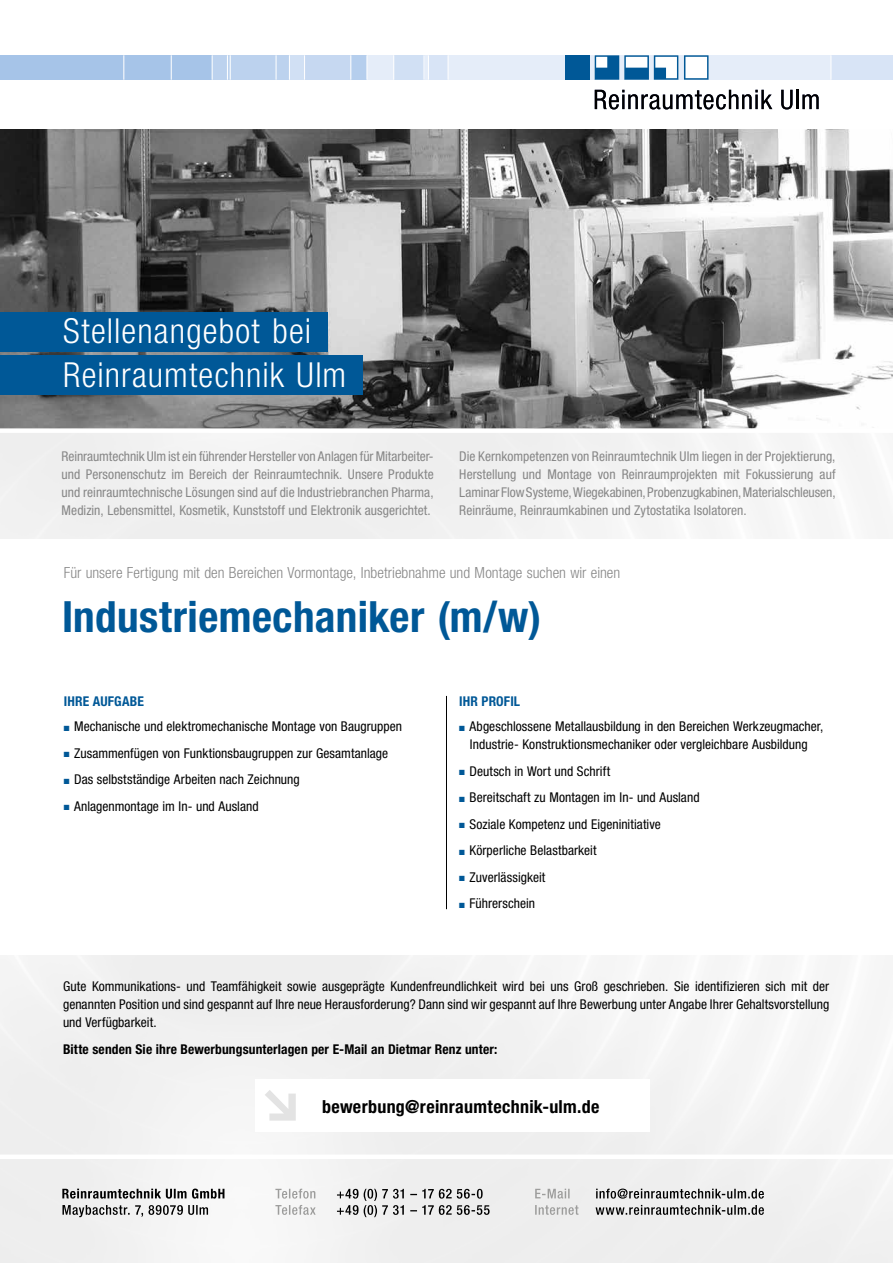
<style>
.page{position:relative;width:893px;height:1263px;background:#fff}
.page>*{position:absolute;margin:0;border:0;box-sizing:border-box;transform-origin:0 0}
.t1{font:700 condensed 43.2px "Helvetica Neue LT Std";letter-spacing:.01em;color:#005897}
.t2{font:300 condensed 34.5px/44.1px "Helvetica Neue LT Std";letter-spacing:.035em;color:#fff}
.t3{font:700 condensed 18px "Helvetica Neue LT Std";letter-spacing:.02em;color:#000}
.t4{font:300 condensed 15.3px "Helvetica Neue LT Std";color:#878787}
.t5{font:condensed 13.5px/18px "Helvetica Neue LT Std";letter-spacing:.005em;color:#000;text-align:center}
.t6{font:condensed 13.5px/18px "Helvetica Neue LT Std";letter-spacing:.005em;color:#878787;text-align:justify}
.t7{font:700 condensed 13.5px "Helvetica Neue LT Std";letter-spacing:.01em;color:#000}
.t8{font:700 condensed 13.5px "Helvetica Neue LT Std";letter-spacing:.01em;color:#005897}
.s1{color:#005897}
</style>
<div class="page">
<img style="left:0;top:130px;width:893px;height:408px">
<div style="left:0;top:956px;width:893px;height:307px;background:#f1f1f1"></div>
<svg style="left:62px;top:1205px;width:146px;height:12px"></svg>
<svg style="left:62px;top:1188px;width:162px;height:10px"></svg>
<svg style="left:275px;top:1205px;width:41px;height:10px"></svg>
<svg style="left:337px;top:1189px;width:153px;height:28px"></svg>
<svg style="left:275px;top:1189px;width:40px;height:9px"></svg>
<svg style="left:596px;top:1205px;width:168px;height:10px;background:#9e9e9e"></svg>
<svg style="left:535px;top:1205px;width:43px;height:10px"></svg>
<svg style="left:596px;top:1188px;width:168px;height:10px"></svg>
<svg style="left:535px;top:1189px;width:35px;height:9px"></svg>
<div style="left:0;top:1154px;width:893px;height:5px;background:#fff"></div>
<div style="left:0;top:313px;width:328px;height:39px;background:#005897"></div>
<div style="left:0;top:356px;width:363px;height:39px;background:#005897"></div>
<div style="left:0;top:55px;width:293px;height:25px;background:#a6c4e8"></div>
<div style="left:212px;top:55px;width:81px;height:25px;background:#bcd2ee"></div>
<div style="left:289px;top:55px;width:16px;height:25px;background:#d1e0f4"></div>
<div style="left:304px;top:55px;width:48px;height:25px;background:#c6d8f1"></div>
<div style="left:351px;top:55px;width:47px;height:25px;background:#b5ceed"></div>
<div style="left:367px;top:55px;width:517px;height:25px;background:#e5edf9"></div>
<div style="left:394px;top:55px;width:30px;height:25px;background:#d1e0f4"></div>
<div style="left:429px;top:55px;width:19px;height:25px;background:#d8e4f6"></div>
<div style="left:831px;top:55px;width:62px;height:25px;background:#d8e4f6"></div>
<svg style="left:123px;top:55px;width:1px;height:25px"></svg>
<svg style="left:171px;top:55px;width:1px;height:25px"></svg>
<svg style="left:212px;top:55px;width:1px;height:25px"></svg>
<svg style="left:227px;top:55px;width:4px;height:25px"></svg>
<svg style="left:276px;top:55px;width:1px;height:25px"></svg>
<svg style="left:350px;top:55px;width:1px;height:25px"></svg>
<svg style="left:289px;top:55px;width:1px;height:25px"></svg>
<svg style="left:304px;top:55px;width:1px;height:25px"></svg>
<svg style="left:366px;top:55px;width:1px;height:25px"></svg>
<svg style="left:393px;top:55px;width:1px;height:25px"></svg>
<svg style="left:830px;top:56px;width:1px;height:23px"></svg>
<svg style="left:428px;top:55px;width:1px;height:25px"></svg>
<svg style="left:448px;top:55px;width:1px;height:25px"></svg>
<svg style="left:595px;top:90px;width:177px;height:19px"></svg>
<svg style="left:781px;top:90px;width:38px;height:19px"></svg>
<div style="left:654px;top:56px;width:25px;height:23px;background:#89b1ce"></div>
<svg style="left:684px;top:55px;width:25px;height:25px"></svg>
<svg style="left:595px;top:55px;width:83px;height:25px;background:#77a5c8"></svg>
<div style="left:565px;top:55px;width:24px;height:25px;background:#005897"></div>
<div style="left:0;top:428px;width:893px;height:5px;background:#fff"></div>
<div style="left:255px;top:1079px;width:394px;height:52px;background:#fff"></div>
<svg style="left:265px;top:1090px;width:31px;height:30px"></svg>
<hr style="left:446px;top:696px;width:1px;height:213px;background:#000">
<h2 class="t2" style="left:63px;top:309px;width:285px">Stellenangebot bei<br>Reinraumtechnik Ulm</h2>
<p class="t6" style="left:62px;top:447px;width:374px">Reinraumtechnik Ulm ist ein führender Hersteller von Anlagen für Mitarbeiter&shy;und Personenschutz im Bereich der Reinraumtechnik. Unsere Produkte und reinraumtechnische Lösungen sind auf die Industriebranchen Pharma, Medizin, Lebensmittel, Kosmetik, Kunststoff und Elektronik ausgerichtet.</p>
<p class="t6" style="left:459px;top:447px;width:378px">Die Kernkompetenzen von Reinraumtechnik Ulm liegen in der Projektierung, Herstellung und Montage von Reinraumprojekten mit Fokussierung auf Laminar Flow Systeme, Wiegekabinen, Probenzugkabinen, Materialschleusen, Reinräume, Reinraumkabinen und Zytostatika Isolatoren.</p>
<p class="t4" style="left:64px;top:564px;width:558px">Für unsere Fertigung mit den Bereichen Vormontage, Inbetriebnahme und Montage suchen wir einen</p>
<h1 class="t1" style="left:62px;top:591px;width:481px">Industriemechaniker (m/w)</h1>
<p class="t8" style="left:64px;top:693px;width:82px">IHRE AUFGABE</p>
<p class="t5" style="left:64px;top:717px;width:340px"><span class="s1">■</span> Mechanische und elektromechanische Montage von Baugruppen</p>
<p class="t5" style="left:64px;top:744px;width:326px"><span class="s1">■</span> Zusammenfügen von Funktionsbaugruppen zur Gesamtanlage</p>
<p class="t5" style="left:64px;top:770px;width:237px"><span class="s1">■</span> Das selbstständige Arbeiten nach Zeichnung</p>
<p class="t5" style="left:64px;top:797px;width:196px"><span class="s1">■</span> Anlagenmontage im In- und Ausland</p>
<p class="t8" style="left:459px;top:693px;width:62px">IHR PROFIL</p>
<p class="t5" style="left:459px;top:717px;width:366px"><span class="s1">■</span> Abgeschlossene Metallausbildung in den Bereichen Werkzeugmacher,<br>Industrie- Konstruktionsmechaniker oder vergleichbare Ausbildung</p>
<p class="t5" style="left:459px;top:762px;width:153px"><span class="s1">■</span> Deutsch in Wort und Schrift</p>
<p class="t5" style="left:459px;top:788px;width:242px"><span class="s1">■</span> Bereitschaft zu Montagen im In- und Ausland</p>
<p class="t5" style="left:459px;top:815px;width:203px"><span class="s1">■</span> Soziale Kompetenz und Eigeninitiative</p>
<p class="t5" style="left:459px;top:841px;width:139px"><span class="s1">■</span> Körperliche Belastbarkeit</p>
<p class="t5" style="left:459px;top:868px;width:88px"><span class="s1">■</span> Zuverlässigkeit</p>
<p class="t5" style="left:459px;top:894px;width:77px"><span class="s1">■</span> Führerschein</p>
<p class="t5" style="left:63px;top:977px;width:768px;text-align:justify">Gute Kommunikations- und Teamfähigkeit sowie ausgeprägte Kundenfreundlichkeit wird bei uns Groß geschrieben. Sie identifizieren sich mit der genannten Position und sind gespannt auf Ihre neue Herausforderung? Dann sind wir gespannt auf Ihre Bewerbung unter Angabe Ihrer Gehaltsvorstellung und Verfügbarkeit.</p>
<p class="t7" style="left:63px;top:1040px;width:436px">Bitte senden Sie ihre Bewerbungsunterlagen per E-Mail an Dietmar Renz unter:</p>
<h3 class="t3" style="left:322px;top:1096px;width:279px">bewerbung@reinraumtechnik-ulm.de</h3>
</div>
